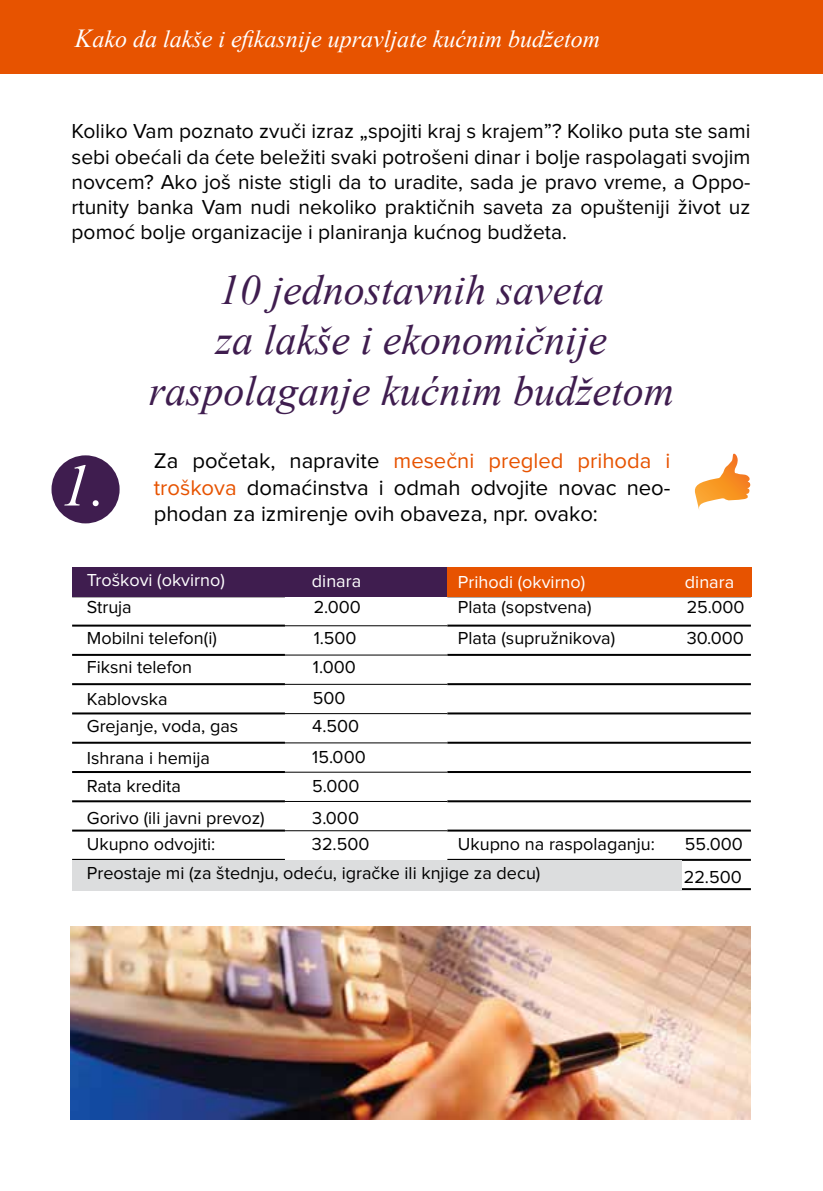
<style>
.page{position:relative;width:823px;height:1191px;background:#fff}
.page>*{position:absolute;margin:0;border:0;box-sizing:border-box;transform-origin:0 0}
.t1{font:italic 60px "Times New Roman";color:#fff}
.t2{font:italic 42px/50.4px "Times New Roman";color:#3f1d4f;text-align:center}
.t3{font:italic 24px "Times New Roman";color:#fff}
.t4{font:22px/26.4px "Proxima Nova";color:#000;text-align:justify}
.t5{font:21px/25.2px "Proxima Nova";color:#000;text-align:justify}
.t6{font:18px/31.2px "Proxima Nova";color:#000}
.t7{font:18px "Proxima Nova";color:#fff}
.s1{font-size:26px}
.s2{font-size:22px}
.s3{color:#e75300}
</style>
<div class="page">
<svg style="left:681px;top:597px;width:69px;height:291px"></svg>
<hr style="left:72px;top:595px;width:213px;height:2px;background:#000">
<hr style="left:412px;top:595px;width:213px;height:2px;background:#000">
<hr style="left:625px;top:595px;width:125px;height:2px;background:#000">
<hr style="left:72px;top:624px;width:213px;height:2px;background:#000">
<hr style="left:412px;top:624px;width:213px;height:2px;background:#000">
<hr style="left:625px;top:624px;width:125px;height:2px;background:#000">
<hr style="left:72px;top:654px;width:213px;height:2px;background:#000">
<hr style="left:412px;top:654px;width:213px;height:2px;background:#000">
<hr style="left:625px;top:654px;width:125px;height:2px;background:#000">
<hr style="left:72px;top:683px;width:213px;height:2px;background:#000">
<hr style="left:412px;top:683px;width:213px;height:2px;background:#000">
<hr style="left:625px;top:683px;width:125px;height:2px;background:#000">
<hr style="left:72px;top:712px;width:213px;height:2px;background:#000">
<hr style="left:412px;top:712px;width:213px;height:2px;background:#000">
<hr style="left:625px;top:712px;width:125px;height:2px;background:#000">
<hr style="left:72px;top:741px;width:213px;height:2px;background:#000">
<hr style="left:412px;top:741px;width:213px;height:2px;background:#000">
<hr style="left:625px;top:741px;width:125px;height:2px;background:#000">
<hr style="left:72px;top:771px;width:213px;height:2px;background:#000">
<hr style="left:412px;top:771px;width:213px;height:2px;background:#000">
<hr style="left:625px;top:771px;width:125px;height:2px;background:#000">
<hr style="left:72px;top:800px;width:213px;height:2px;background:#000">
<hr style="left:412px;top:800px;width:213px;height:2px;background:#000">
<hr style="left:625px;top:800px;width:125px;height:2px;background:#000">
<hr style="left:72px;top:829px;width:213px;height:2px;background:#000">
<hr style="left:412px;top:829px;width:213px;height:2px;background:#000">
<hr style="left:625px;top:829px;width:125px;height:2px;background:#000">
<hr style="left:72px;top:859px;width:213px;height:2px;background:#000">
<hr style="left:412px;top:859px;width:213px;height:2px;background:#000">
<hr style="left:625px;top:859px;width:125px;height:2px;background:#000">
<hr style="left:625px;top:888px;width:125px;height:2px;background:#000">
<svg style="left:285px;top:596px;width:162px;height:264px"></svg>
<svg style="left:694px;top:454px;width:57px;height:56px"></svg>
<div style="left:51px;top:455px;width:68px;height:68px;background:#3f1d4f;border-radius:50%"></div>
<div style="left:0;top:0;width:822px;height:74px;background:#e75300"></div>
<img style="left:70px;top:926px;width:680px;height:193px">
<div style="left:72px;top:567px;width:217px;height:29px;background:#3f1d4f"></div>
<div style="left:285px;top:567px;width:162px;height:29px;background:#3f1d4f"></div>
<div style="left:447px;top:567px;width:234px;height:29px;background:#e75300"></div>
<div style="left:681px;top:567px;width:70px;height:29px;background:#e75300"></div>
<hr style="left:284px;top:625px;width:163px;height:1px;background:#000">
<hr style="left:284px;top:654px;width:163px;height:1px;background:#000">
<hr style="left:284px;top:684px;width:163px;height:1px;background:#000">
<hr style="left:284px;top:713px;width:163px;height:1px;background:#000">
<hr style="left:284px;top:742px;width:163px;height:1px;background:#000">
<hr style="left:284px;top:771px;width:163px;height:1px;background:#000">
<hr style="left:284px;top:801px;width:163px;height:1px;background:#000">
<hr style="left:284px;top:830px;width:163px;height:1px;background:#000">
<div style="left:72px;top:860px;width:609px;height:30px;background:#dcddde"></div>
<h3 class="t3" style="left:75px;top:22px;width:526px"><span class="s1">K</span>ako da lakše i efikasnije upravljate kućnim budžetom</h3>
<p class="t5" style="left:72px;top:119px;width:680px">Koliko Vam poznato zvuči izraz <span class="s2">„</span>spojiti kraj s krajem”? Koliko puta ste sami sebi obećali da ćete beležiti svaki potrošeni dinar i bolje raspolagati svojim novcem? Ako još niste stigli da to uradite, sada je pravo vreme, a Oppo&shy;rtunity banka Vam nudi nekoliko praktičnih saveta za opušteniji život uz pomoć bolje organizacije i planiranja kućnog budžeta.</p>
<h2 class="t2" style="left:149px;top:264px;width:526px">10 jednostavnih saveta<br>za lakše i ekonomičnije raspolaganje kućnim budžetom</h2>
<h1 class="t1" style="left:61px;top:444px;width:46px">1.</h1>
<p class="t4" style="left:154px;top:448px;width:518px">Za početak, napravite <span class="s3">mesečni pregled prihoda i troškova</span> domaćinstva i odmah odvojite novac neo&shy;phodan za izmirenje ovih obaveza, npr. ovako:</p>
<p class="t7" style="left:87px;top:570px;width:139px">Troškovi (okvirno)</p>
<p class="t7" style="left:312px;top:570px;width:51px">dinara</p>
<p class="t7" style="left:457px;top:571px;width:129px">Prihodi (okvirno)</p>
<p class="t7" style="left:684px;top:572px;width:51px">dinara</p>
<p class="t6" style="left:87px;top:592px;width:46px">Struja</p>
<p class="t6" style="left:87px;top:624px;width:131px;line-height:29px">Mobilni telefon(i)<br>Fiksni telefon</p>
<p class="t6" style="left:87px;top:685px;width:153px;line-height:27.8px">Kablovska<br>Grejanje, voda, gas</p>
<p class="t6" style="left:87px;top:743px;width:125px;line-height:29px">Ishrana i hemija<br>Rata kredita</p>
<p class="t6" style="left:87px;top:804px;width:179px;line-height:26.6px">Gorivo (ili javni prevoz)<br>Ukupno odvojiti:</p>
<p class="t6" style="left:313px;top:592px;width:49px">2.000<br>1.500</p>
<p class="t6" style="left:313px;top:652px;width:44px">1.000<br>500</p>
<p class="t6" style="left:312px;top:711px;width:55px">4.500<br>15.000</p>
<p class="t6" style="left:312px;top:771px;width:49px">5.000<br>3.000</p>
<p class="t6" style="left:312px;top:829px;width:59px">32.500</p>
<p class="t6" style="left:457px;top:592px;width:159px">Plata (sopstvena)<br>Plata (supružnikova)</p>
<p class="t6" style="left:686px;top:592px;width:59px">25.000<br>30.000</p>
<p class="t6" style="left:457px;top:829px;width:198px">Ukupno na raspolaganju:</p>
<p class="t6" style="left:684px;top:829px;width:59px">55.000</p>
<p class="t6" style="left:87px;top:858px;width:455px">Preostaje mi (za štednju, odeću, igračke ili knjige za decu)</p>
<p class="t6" style="left:683px;top:862px;width:59px">22.500</p>
</div>
